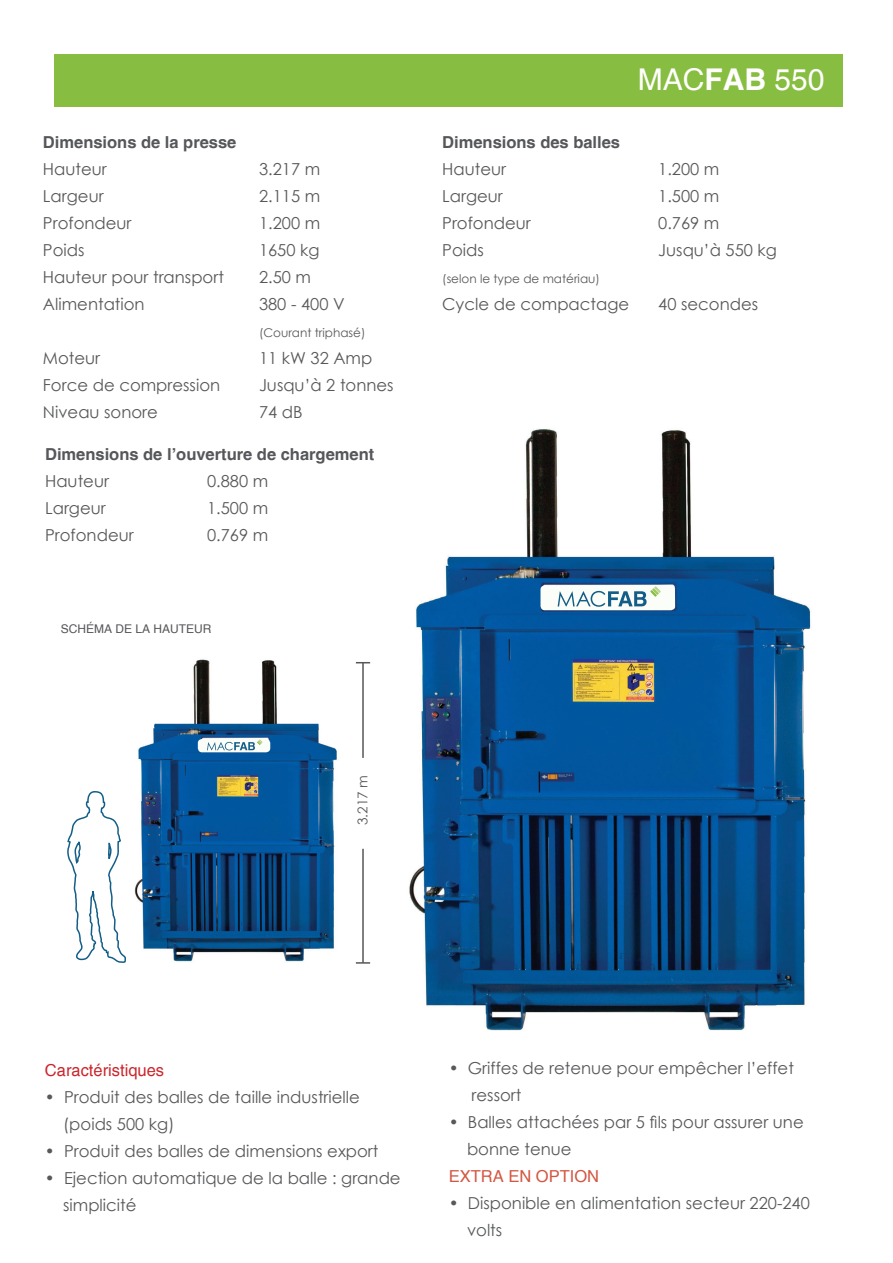
<style>
.page{position:relative;width:893px;height:1263px;background:#fff}
.page>*{position:absolute;margin:0;border:0;box-sizing:border-box;transform-origin:0 0}
.t1{font:30px "Helvetica";color:#fff}
.t2{font:16.5px/27px "Century Gothic";color:#57585a}
.t3{font:700 16.5px "Helvetica";color:#56575a}
.t4{font:16.5px "Helvetica";color:#cb242b}
.t5{font:16.5px "Helvetica";color:#d35743}
.t6{font:13.5px "Century Gothic";color:#57585a}
.t7{font:12px "Century Gothic";color:#57585a}
.t8{font:12px "Helvetica";color:#56575a}
.s1{font-weight:700}
</style>
<div class="page">
<div style="left:54px;top:54px;width:788px;height:53px;background:#87be41"></div>
<svg style="left:67px;top:791px;width:59px;height:172px"></svg>
<img style="left:409px;top:429px;width:402px;height:602px">
<div style="left:540px;top:585px;width:135px;height:25px;background:#fbfdf8;border-radius:4px"></div>
<svg style="left:558px;top:586px;width:103px;height:21px"></svg>
<img style="left:134px;top:659px;width:203px;height:303px">
<div style="left:198px;top:739px;width:72px;height:13px;background:#fbfdf8;border-radius:4px"></div>
<svg style="left:207px;top:739px;width:56px;height:11px"></svg>
<hr style="left:362px;top:849px;width:2px;height:114px;background:#56575a">
<svg style="left:356px;top:662px;width:14px;height:1px"></svg>
<hr style="left:362px;top:663px;width:2px;height:95px;background:#56575a">
<svg style="left:356px;top:962px;width:14px;height:2px"></svg>
<p class="t3" style="left:43px;top:132px;width:195px">Dimensions de la presse</p>
<p class="t2" style="left:43px;top:155px;width:65px">Hauteur</p>
<p class="t2" style="left:259px;top:155px;width:63px">3.217 m</p>
<p class="t2" style="left:43px;top:182px;width:62px">Largeur</p>
<p class="t2" style="left:259px;top:182px;width:63px">2.115 m</p>
<p class="t2" style="left:43px;top:209px;width:90px">Profondeur</p>
<p class="t2" style="left:259px;top:209px;width:63px">1.200 m</p>
<p class="t2" style="left:43px;top:236px;width:43px">Poids</p>
<p class="t2" style="left:259px;top:236px;width:62px">1650 kg</p>
<p class="t2" style="left:43px;top:263px;width:183px">Hauteur pour transport</p>
<p class="t2" style="left:259px;top:263px;width:54px">2.50 m</p>
<p class="t2" style="left:43px;top:290px;width:103px">Alimentation</p>
<p class="t2" style="left:259px;top:290px;width:87px">380 - 400 V</p>
<p class="t7" style="left:259px;top:324px;width:108px">(Courant triphasé)</p>
<p class="t2" style="left:43px;top:344px;width:59px">Moteur</p>
<p class="t2" style="left:259px;top:344px;width:115px">11 kW 32 Amp</p>
<p class="t2" style="left:43px;top:371px;width:179px">Force de compression</p>
<p class="t2" style="left:259px;top:371px;width:136px">Jusqu’à 2 tonnes</p>
<p class="t2" style="left:43px;top:398px;width:117px">Niveau sonore</p>
<p class="t2" style="left:259px;top:398px;width:45px">74 dB</p>
<p class="t3" style="left:45px;top:444px;width:331px">Dimensions de l’ouverture de chargement</p>
<p class="t2" style="left:45px;top:468px;width:65px">Hauteur</p>
<p class="t2" style="left:207px;top:468px;width:63px">0.880 m</p>
<p class="t2" style="left:45px;top:495px;width:62px">Largeur</p>
<p class="t2" style="left:207px;top:495px;width:63px">1.500 m</p>
<p class="t2" style="left:45px;top:522px;width:90px">Profondeur</p>
<p class="t2" style="left:207px;top:522px;width:63px">0.769 m</p>
<p class="t8" style="left:61px;top:622px;width:152px">SCHÉMA DE LA HAUTEUR</p>
<h1 class="t1" style="left:638px;top:62px;width:188px">MAC<span class="s1">FAB</span> 550</h1>
<p class="t3" style="left:442px;top:132px;width:179px">Dimensions des balles</p>
<p class="t2" style="left:442px;top:155px;width:65px">Hauteur</p>
<p class="t2" style="left:658px;top:155px;width:63px">1.200 m</p>
<p class="t2" style="left:442px;top:182px;width:62px">Largeur</p>
<p class="t2" style="left:658px;top:182px;width:63px">1.500 m</p>
<p class="t2" style="left:442px;top:209px;width:90px">Profondeur</p>
<p class="t2" style="left:658px;top:209px;width:63px">0.769 m</p>
<p class="t2" style="left:442px;top:236px;width:43px">Poids</p>
<p class="t2" style="left:658px;top:236px;width:120px">Jusqu’à 550 kg</p>
<p class="t7" style="left:442px;top:270px;width:159px">(selon le type de matériau)</p>
<p class="t2" style="left:442px;top:290px;width:188px">Cycle de compactage</p>
<p class="t2" style="left:658px;top:290px;width:101px">40 secondes</p>
<p class="t6" style="left:353px;top:825px;width:52px;rotate:-90deg">3.217 m</p>
<p class="t4" style="left:45px;top:1060px;width:121px">Caractéristiques</p>
<p class="t2" style="left:63px;top:1083px;width:298px;text-indent:-18px">• Produit des balles de taille industrielle (poids 500 kg)</p>
<p class="t2" style="left:45px;top:1137px;width:335px">• Produit des balles de dimensions export</p>
<p class="t2" style="left:63px;top:1164px;width:339px;text-indent:-18px">• Ejection automatique de la balle : grande simplicité</p>
<p class="t2" style="left:472px;top:1055px;width:324px;text-indent:-23px">• Griffes de retenue pour empêcher l’effet ressort</p>
<p class="t2" style="left:467px;top:1109px;width:338px;text-indent:-18px">• Balles attachées par 5 fils pour assurer une bonne tenue</p>
<p class="t5" style="left:449px;top:1167px;width:152px">EXTRA EN OPTION</p>
<p class="t2" style="left:467px;top:1190px;width:344px;text-indent:-18px">• Disponible en alimentation secteur 220-240 volts</p>
</div>
